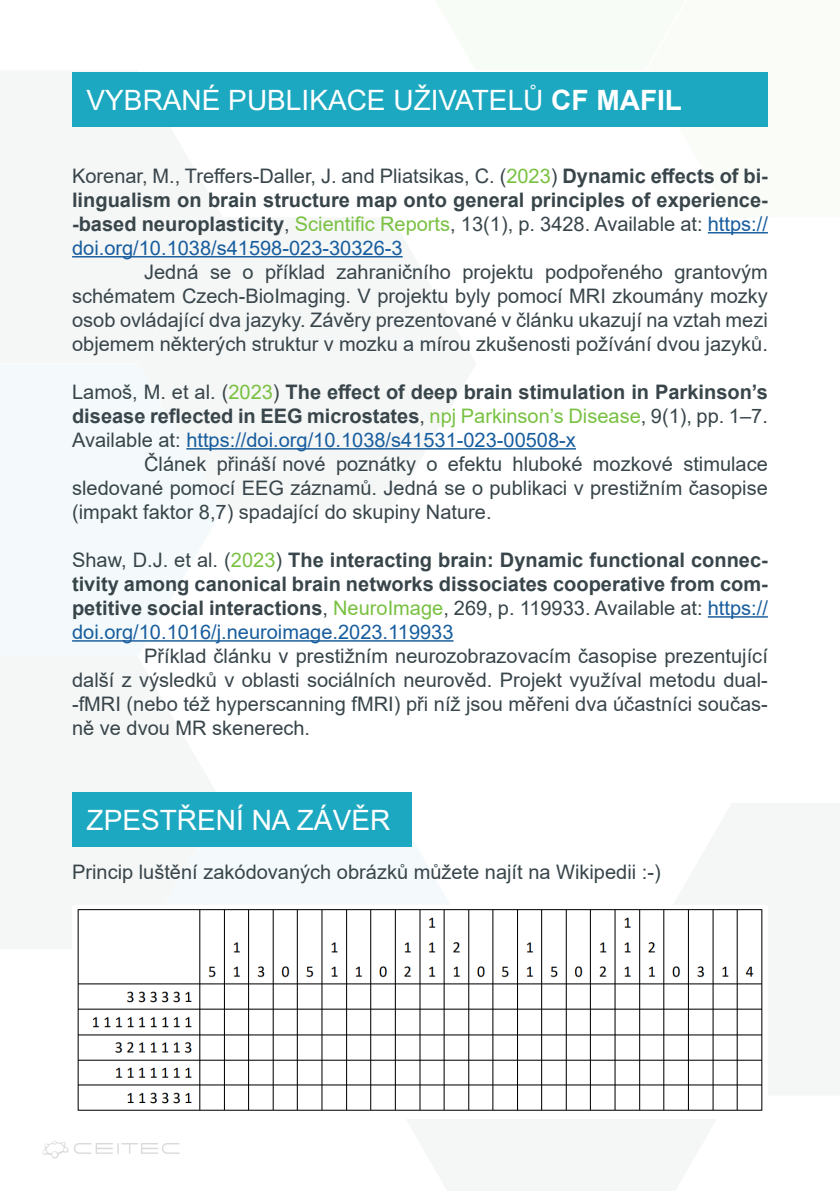
<style>
.page{position:relative;width:840px;height:1191px;background:#fff}
.page>*{position:absolute;margin:0;border:0;box-sizing:border-box;transform-origin:0 0}
.t1{font:28px "Arial";color:#fff}
.t2{font:20px/24px "Arial";color:#38454a;text-align:justify}
.t3{font:700 20px/24px "Arial";color:#38454a;text-align:justify}
.s1{font-weight:700}
.s2{font-weight:400}
.s3{font-weight:400;color:#79c142}
.s4{font-weight:400;color:#175d9e}
</style>
<div class="page">
<svg style="left:222px;top:803px;width:228px;height:102px;fill:#f4fafc"></svg>
<svg style="left:222px;top:256px;width:254px;height:194px;fill:#f5f6f6"></svg>
<div style="left:72px;top:846px;width:150px;height:59px;background:#f5f6f6"></div>
<svg style="left:0;top:364px;width:222px;height:292px;fill:#f4fafc"></svg>
<svg style="left:72px;top:126px;width:150px;height:132px;fill:#f5f6f6"></svg>
<img style="left:42px;top:1141px;width:137px;height:18px">
<div style="left:72px;top:72px;width:695px;height:54px;background:#1ba8c0"></div>
<hr style="left:707px;top:232px;width:60px;height:1px;background:#175d9e">
<hr style="left:72px;top:256px;width:330px;height:1px;background:#175d9e">
<hr style="left:186px;top:448px;width:389px;height:1px;background:#175d9e">
<hr style="left:707px;top:616px;width:60px;height:1px;background:#175d9e">
<hr style="left:72px;top:640px;width:381px;height:1px;background:#175d9e">
<div style="left:72px;top:792px;width:339px;height:54px;background:#1ba8c0"></div>
<img style="left:77px;top:909px;width:686px;height:202px">
<p class="t1" style="left:86px;top:81px;width:596px">VYBRANÉ PUBLIKACE UŽIVATELŮ <span class="s1">CF MAFIL</span></p>
<p class="t3" style="left:72px;top:164px;width:697px"><span class="s2">Korenar, M., Treffers-Daller, J. and Pliatsikas, C. (</span><span class="s3">2023</span><span class="s2">)</span> Dynamic effects of bi&shy;lingualism on brain structure map onto general principles of experience--based neuroplasticity<span class="s2">,</span> <span class="s3">Scientific Reports</span><span class="s2">, 13(1), p. 3428. Available at:</span> <span class="s4">https:// doi.org/10.1038/s41598-023-30326-3</span></p>
<p class="t2" style="left:72px;top:259px;width:697px;text-indent:72px">Jedná se o příklad zahraničního projektu podpořeného grantovým schématem Czech-BioImaging. V projektu byly pomocí MRI zkoumány mozky osob ovládající dva jazyky. Závěry prezentované v článku ukazují na vztah mezi objemem některých struktur v mozku a mírou zkušenosti požívání dvou jazyků.</p>
<p class="t3" style="left:72px;top:380px;width:697px"><span class="s2">Lamoš, M. et al. (</span><span class="s3">2023</span><span class="s2">)</span> The effect of deep brain stimulation in Parkinson’s disease reflected in EEG microstates<span class="s2">,</span> <span class="s3">npj Parkinson’s Disease</span><span class="s2">, 9(1), pp. 1–7.<br>Available at:</span> <span class="s4">https://doi.org/10.1038/s41531-023-00508-x</span></p>
<p class="t2" style="left:72px;top:451px;width:697px;text-indent:72px">Článek přináší nové poznátky o efektu hluboké mozkové stimulace sledované pomocí EEG záznamů. Jedná se o publikaci v prestižním časopise (impakt faktor 8,7) spadající do skupiny Nature.</p>
<p class="t3" style="left:72px;top:548px;width:697px"><span class="s2">Shaw, D.J. et al. (</span><span class="s3">2023</span><span class="s2">)</span> The interacting brain: Dynamic functional connec&shy;tivity among canonical brain networks dissociates cooperative from com&shy;petitive social interactions<span class="s2">,</span> <span class="s3">NeuroImage</span><span class="s2">, 269, p. 119933. Available at:</span> <span class="s4">https:// doi.org/10.1016/j.neuroimage.2023.119933</span></p>
<p class="t2" style="left:72px;top:643px;width:697px;text-indent:72px">Příklad článku v prestižním neurozobrazovacím časopise prezentující další z výsledků v oblasti sociálních neurověd. Projekt využíval metodu dual--fMRI (nebo též hyperscanning fMRI) při níž jsou měřeni dva účastníci součas&shy;ně ve dvou MR skenerech.</p>
<p class="t1" style="left:86px;top:801px;width:305px">ZPESTŘENÍ NA ZÁVĚR</p>
<p class="t2" style="left:72px;top:859px;width:589px">Princip luštění zakódovaných obrázků můžete najít na Wikipedii :-)</p>
</div>
